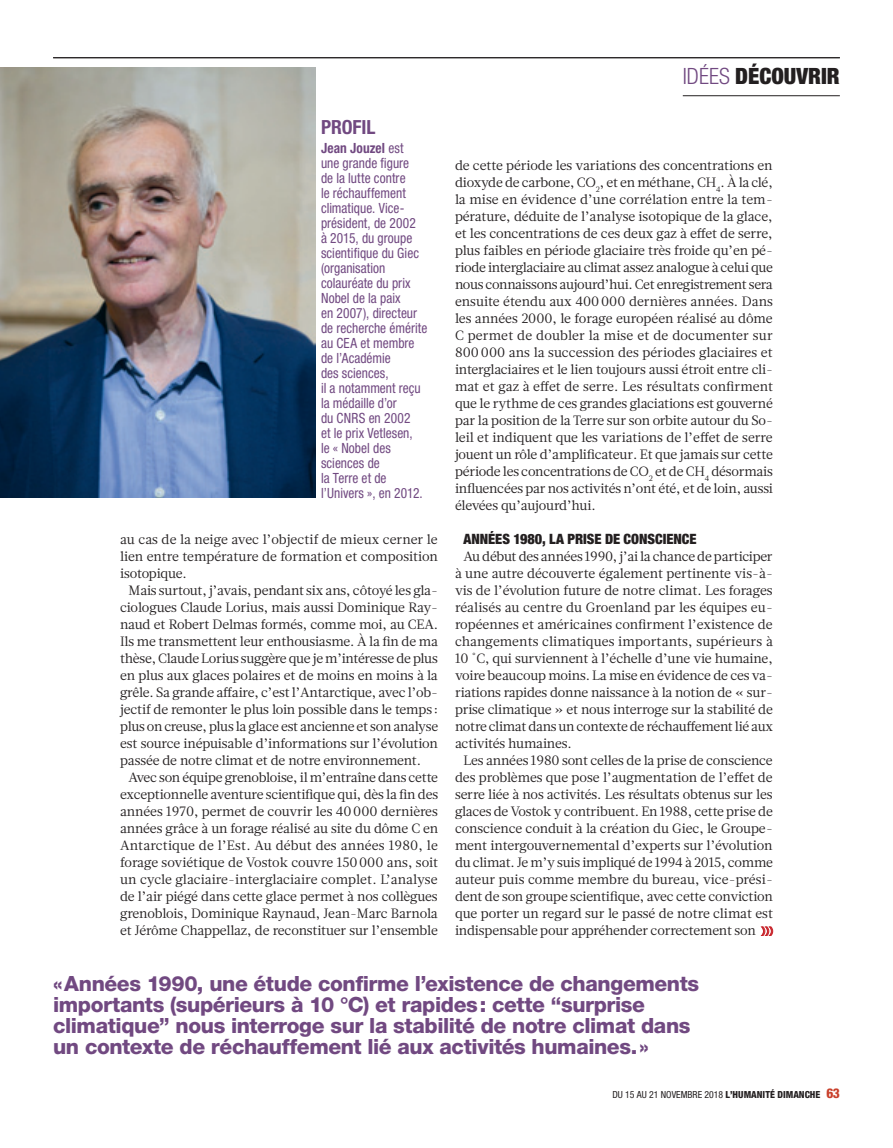
<style>
.page{position:relative;width:893px;height:1148px;background:#fff}
.page>*{position:absolute;margin:0;border:0;box-sizing:border-box;transform-origin:0 0}
.t1{font:900 condensed 22.5px "Helvetica Neue LT Std";color:#231f20}
.t2{font:800 21px/21px "Helvetica Neue LT Std";letter-spacing:-.02em;color:#714981}
.t3{font:700 condensed 19.5px "Helvetica Neue LT Std";color:#714981}
.t4{font:900 condensed 14.25px "Helvetica Neue LT Std";letter-spacing:-.005em;color:#231f20}
.t5{font:condensed 14.1px/15px "Helvetica Neue LT Std";color:#714981;scale:.95 1}
.t6{font:13.5px/17px "Glosa";letter-spacing:-.02em;color:#231f20;text-align:justify}
.t7{font:700 expanded 10.5px "Trade Gothic LT Std";color:#c8242b}
.t8{font:condensed 9.75px "Helvetica Neue LT Std";color:#231f20}
.s1{font-weight:700}
.s2{font-weight:300;color:#714981}
.s3{font-weight:800}
.s4{font-weight:800;font-size:13.5px;color:#c9402b}
</style>
<div class="page">
<hr style="left:683px;top:95px;width:157px;height:1px;background:#231f20">
<img style="left:0;top:68px;width:316px;height:429px">
<svg style="left:761px;top:927px;width:12px;height:9px"></svg>
<hr style="left:53px;top:57px;width:787px;height:1px;background:#231f20">
<h3 class="t3" style="left:321px;top:115px;width:56px">profil</h3>
<p class="t5" style="left:321px;top:140px;width:113px"><span class="s1">Jean Jouzel</span> est<br>une grande figure<br>de la lutte contre<br>le réchauffement climatique. vice&shy;président, de 2002<br>à 2015, du groupe scientifique du Giec (organisation colauréate du prix nobel de la paix<br>en 2007), directeur de recherche émérite au CeA et membre de l’Académie<br>des sciences,<br>il a notamment reçu la médaille d’or<br>du CnrS en 2002<br>et le prix vetlesen,<br>le « nobel des sciences de<br>la Terre et de l’Univers », en 2012.</p>
<p class="t6" style="left:120px;top:531px;width:319px">au cas de la neige avec l’objectif de mieux cerner le lien entre température de formation et composition isotopique.</p>
<p class="t6" style="left:120px;top:582px;width:320px;text-indent:9px">Mais surtout, j’avais, pendant six ans, côtoyé les gla&shy;ciologues Claude Lorius, mais aussi Dominique Ray&shy;naud et Robert Delmas formés, comme moi, au CEA.<br>Ils me transmettent leur enthousiasme. À la fin de ma thèse, Claude Lorius suggère que je m’intéresse de plus en plus aux glaces polaires et de moins en moins à la grêle. Sa grande affaire, c’est l’Antarctique, avec l’ob&shy;jectif de remonter le plus loin possible dans le temps : plus on creuse, plus la glace est ancienne et son analyse est source inépuisable d’informations sur l’évolution passée de notre climat et de notre environnement.</p>
<p class="t6" style="left:120px;top:769px;width:320px;text-indent:9px">Avec son équipe grenobloise, il m’entraîne dans cette exceptionnelle aventure scientifique qui, dès la fin des années 1970, permet de couvrir les 40000 dernières années grâce à un forage réalisé au site du dôme C en Antarctique de l’Est. Au début des années 1980, le forage soviétique de Vostok couvre 150000 ans, soit un cycle glaciaire-interglaciaire complet. L’analyse de l’air piégé dans cette glace permet à nos collègues grenoblois, Dominique Raynaud, Jean-Marc Barnola et Jérôme Chappellaz, de reconstituer sur l’ensemble</p>
<h1 class="t1" style="left:683px;top:62px;width:159px"><span class="s2">idéEs</span> DÉCOUVRIR</h1>
<p class="t6" style="left:455px;top:157px;width:319px">de cette période les variations des concentrations en dioxyde de carbone, CO<sub>2</sub>, et en méthane, CH<sub>4</sub>. À la clé, la mise en évidence d’une corrélation entre la tem&shy;pérature, déduite de l’analyse isotopique de la glace, et les concentrations de ces deux gaz à effet de serre, plus faibles en période glaciaire très froide qu’en pé&shy;riode interglaciaire au climat assez analogue à celui que nous connaissons aujourd’hui. Cet enregistrement sera ensuite étendu aux 400000 dernières années. Dans les années 2000, le forage européen réalisé au dôme C permet de doubler la mise et de documenter sur 800000 ans la succession des périodes glaciaires et interglaciaires et le lien toujours aussi étroit entre cli&shy;mat et gaz à effet de serre. Les résultats confirment que le rythme de ces grandes glaciations est gouverné par la position de la Terre sur son orbite autour du So&shy;leil et indiquent que les variations de l’effet de serre jouent un rôle d’amplificateur. Et que jamais sur cette période les concentrations de CO<sub>2</sub> et de CH<sub>4</sub> désormais influencées par nos activités n’ont été, et de loin, aussi élevées qu’aujourd’hui.</p>
<p class="t4" style="left:463px;top:530px;width:235px">ANNÉES 1980, LA PRISE DE CONSCIENCE</p>
<p class="t6" style="left:455px;top:548px;width:319px;text-indent:9px">Au début des années 1990, j’ai la chance de participer à une autre découverte également pertinente vis-à&shy;vis de l’évolution future de notre climat. Les forages réalisés au centre du Groenland par les équipes eu&shy;ropéennes et américaines confirment l’existence de changements climatiques importants, supérieurs à 10 °C, qui surviennent à l’échelle d’une vie humaine, voire beaucoup moins. La mise en évidence de ces va&shy;riations rapides donne naissance à la notion de « sur&shy;prise climatique » et nous interroge sur la stabilité de notre climat dans un contexte de réchauffement lié aux activités humaines.</p>
<p class="t6" style="left:455px;top:752px;width:320px;text-indent:9px">Les années 1980 sont celles de la prise de conscience des problèmes que pose l’augmentation de l’effet de serre liée à nos activités. Les résultats obtenus sur les glaces de Vostok y contribuent. En 1988, cette prise de conscience conduit à la création du Giec, le Groupe&shy;ment intergouvernemental d’experts sur l’évolution du climat. Je m’y suis impliqué de 1994 à 2015, comme auteur puis comme membre du bureau, vice-prési&shy;dent de son groupe scientifique, avec cette conviction que porter un regard sur le passé de notre climat est indispensable pour appréhender correctement son</p>
<p class="t7" style="left:761px;top:924px;width:13px">)))</p>
<p class="t2" style="left:53px;top:973px;width:648px">« Années 1990, une étude confirme l’existence de changements importants (supérieurs à 10 °C) et rapides : cette “surprise climatique” nous interroge sur la stabilité de notre climat dans un contexte de réchauffement lié aux activités humaines. »</p>
<p class="t8" style="left:612px;top:1089px;width:229px">DU 15 AU 21 novembre 2018 <span class="s3">L’HUMANITÉ DIMANCHE</span> <span class="s4">63</span></p>
</div>
